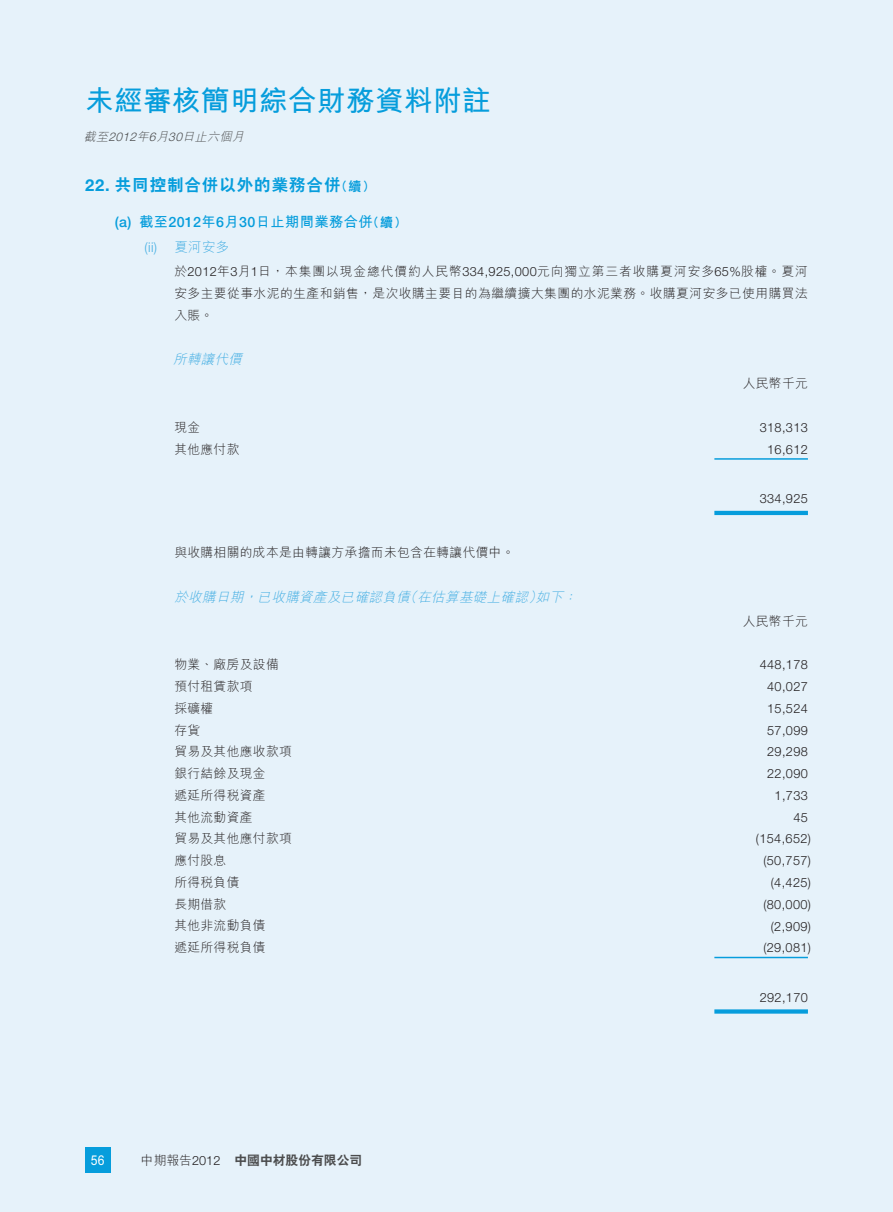
<style>
.page{position:relative;width:893px;height:1212px;background:#e6f2fa}
.page>*{position:absolute;margin:0;border:0;box-sizing:border-box;transform-origin:0 0}
.t1{font:700 28.5px "M Hei HK";letter-spacing:.02em;color:#069ddc}
.t2{font:800 16.5px "C Hei 2 HK";letter-spacing:.055em;color:#069ddc}
.t3{font:700 14.25px "M Hei HK";letter-spacing:.03em;color:#069ddc}
.t4{font:italic 300 13.5px "M Hei HK";color:#46afe3}
.t5{font:300 13.5px "Helvetica Neue LT Std";color:#46afe3}
.t6{font:700 13.5px "M Hei HK";color:#fff;scale:.9 1}
.t7{font:300 12.75px/21.8px "M Hei HK";letter-spacing:.03em;color:#231f20;text-align:justify}
.t8{font:300 12.75px "Helvetica Neue LT Std";letter-spacing:.03em;color:#231f20}
.t9{font:800 12.75px "C Hei 2 HK";letter-spacing:.005em;color:#4b4c4d}
.t10{font:italic 300 12px "M Hei HK";color:#4b4c4d}
.s1{font-family:"Helvetica Neue LT Std"}
.s2{font-family:"Helvetica Neue LT Std";font-weight:700}
.s3{font-size:12.75px}
.s4{font-family:"Helvetica Neue LT Std";font-weight:500}
.s5{font-family:"C Hei 2 HK";font-weight:800;font-size:12.75px}
.s6{font-family:"M Hei HK"}
.s7{font-family:"M Hei HK";font-weight:300;color:#231f20}
.s8{font-family:"Helvetica Neue LT Std";font-weight:300;color:#231f20}
</style>
<div class="page">
<div style="left:85px;top:1147px;width:26px;height:26px;background:#069ddc"></div>
<hr style="left:714px;top:458px;width:94px;height:2px;background:#069ddc">
<hr style="left:714px;top:511px;width:94px;height:4px;background:#069ddc">
<hr style="left:714px;top:957px;width:94px;height:1px;background:#069ddc">
<svg style="left:714px;top:1009px;width:94px;height:4px"></svg>
<p class="t1" style="left:85px;top:80px;width:407px">未經審核簡明綜合財務資料附註</p>
<p class="t10" style="left:84px;top:128px;width:165px">截至<span class="s1">2012</span>年<span class="s1">6</span>月<span class="s1">30</span>日止六個月</p>
<p class="t2" style="left:85px;top:174px;width:291px"><span class="s2">22.</span> 共同控制合併以外的業務合併<span class="s3">（續）</span></p>
<p class="t3" style="left:115px;top:211px;width:293px"><span class="s4">(a)</span> 截至<span class="s4">2012</span>年<span class="s4">6</span>月<span class="s4">30</span>日止期間業務合併<span class="s5">（續）</span></p>
<p class="t5" style="left:145px;top:239px;width:86px">(ii) <span class="s6">夏河安多</span></p>
<p class="t7" style="left:174px;top:260px;width:635px">於<span class="s1">2012</span>年<span class="s1">3</span>月<span class="s1">1</span>日，本集團以現金總代價約人民幣<span class="s1">334,925,000</span>元向獨立第三者收購夏河安多<span class="s1">65%</span>股權。夏河安多主要從事水泥的生產和銷售，是次收購主要目的為繼續擴大集團的水泥業務。收購夏河安多已使用購買法入賬。</p>
<p class="t4" style="left:173px;top:350px;width:75px">所轉讓代價</p>
<p class="t7" style="left:743px;top:372px;width:67px">人民幣千元</p>
<p class="t7" style="left:174px;top:416px;width:27px">現金</p>
<p class="t8" style="left:760px;top:420px;width:50px">318,313</p>
<p class="t7" style="left:174px;top:437px;width:67px">其他應付款</p>
<p class="t8" style="left:767px;top:441px;width:42px">16,612</p>
<p class="t8" style="left:760px;top:491px;width:50px">334,925</p>
<p class="t7" style="left:174px;top:541px;width:342px">與收購相關的成本是由轉讓方承擔而未包含在轉讓代價中。</p>
<p class="t4" style="left:174px;top:587px;width:408px">於收購日期，已收購資產及已確認負債（在估算基礎上確認）如下：</p>
<p class="t7" style="left:743px;top:610px;width:67px">人民幣千元</p>
<p class="t7" style="left:174px;top:653px;width:106px">物業、廠房及設備</p>
<p class="t8" style="left:760px;top:657px;width:50px">448,178</p>
<p class="t7" style="left:174px;top:675px;width:80px">預付租賃款項</p>
<p class="t8" style="left:767px;top:679px;width:42px">40,027</p>
<p class="t7" style="left:174px;top:697px;width:40px">採礦權</p>
<p class="t8" style="left:767px;top:701px;width:42px">15,524</p>
<p class="t7" style="left:174px;top:718px;width:27px">存貨</p>
<p class="t8" style="left:767px;top:722px;width:42px">57,099</p>
<p class="t7" style="left:174px;top:740px;width:119px">貿易及其他應收款項</p>
<p class="t8" style="left:767px;top:744px;width:42px">29,298</p>
<p class="t7" style="left:174px;top:762px;width:93px">銀行結餘及現金</p>
<p class="t8" style="left:767px;top:766px;width:42px">22,090</p>
<p class="t7" style="left:174px;top:784px;width:93px">遞延所得稅資產</p>
<p class="t8" style="left:775px;top:788px;width:35px">1,733</p>
<p class="t7" style="left:174px;top:805px;width:80px">其他流動資產</p>
<p class="t8" style="left:793px;top:809px;width:16px">45</p>
<p class="t7" style="left:174px;top:827px;width:119px">貿易及其他應付款項</p>
<p class="t8" style="left:756px;top:831px;width:57px">(154,652)</p>
<p class="t7" style="left:174px;top:849px;width:54px">應付股息</p>
<p class="t8" style="left:763px;top:853px;width:49px">(50,757)</p>
<p class="t7" style="left:174px;top:871px;width:67px">所得稅負債</p>
<p class="t8" style="left:771px;top:875px;width:42px">(4,425)</p>
<p class="t7" style="left:174px;top:892px;width:54px">長期借款</p>
<p class="t8" style="left:763px;top:896px;width:49px">(80,000)</p>
<p class="t7" style="left:174px;top:914px;width:93px">其他非流動負債</p>
<p class="t8" style="left:771px;top:918px;width:42px">(2,909)</p>
<p class="t7" style="left:174px;top:936px;width:93px">遞延所得稅負債</p>
<p class="t8" style="left:763px;top:940px;width:49px">(29,081)</p>
<p class="t8" style="left:760px;top:989px;width:50px">292,170</p>
<p class="t6" style="left:91px;top:1150px;width:17px">56</p>
<p class="t9" style="left:141px;top:1152px;width:223px"><span class="s7">中期報告</span><span class="s8">2012</span> 中國中材股份有限公司</p>
</div>
